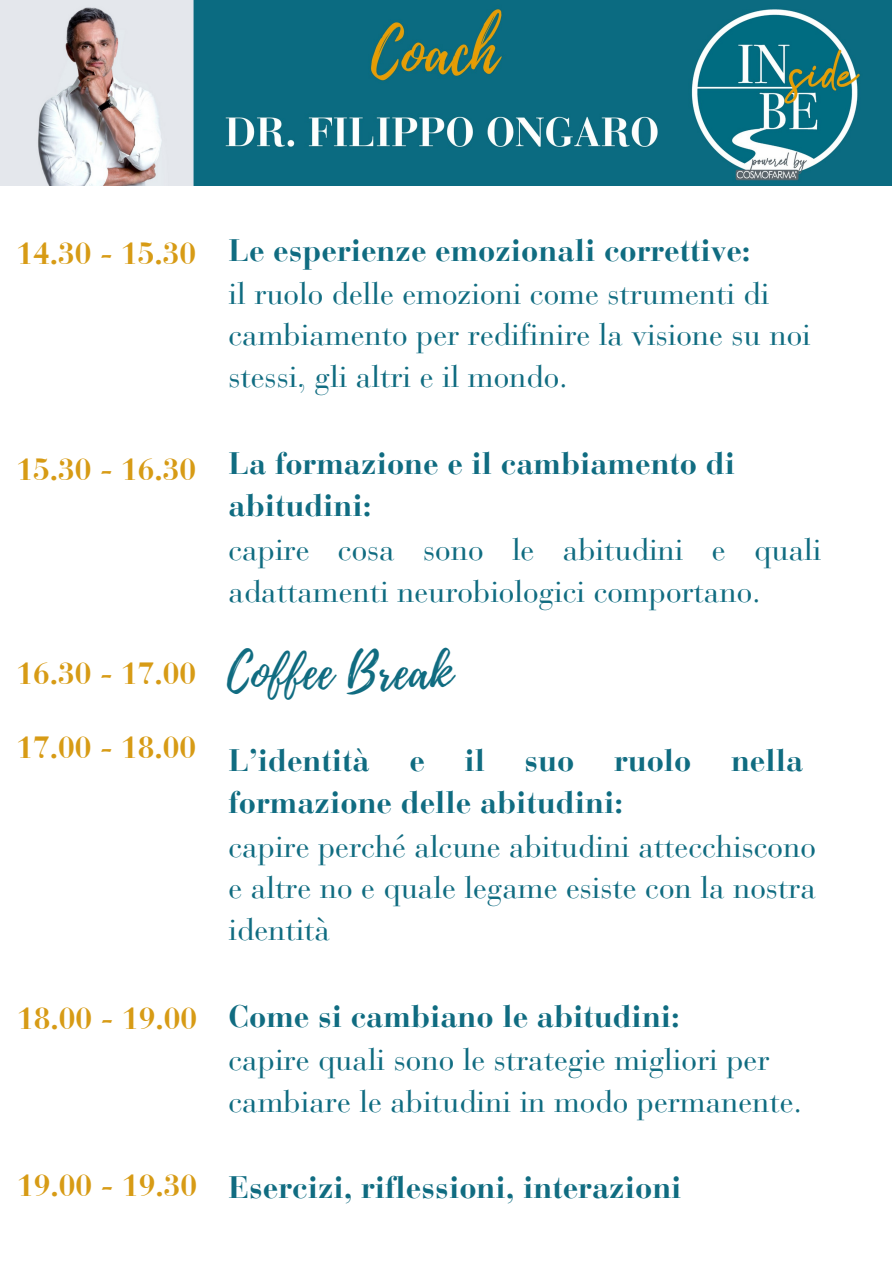
<style>
.page{position:relative;width:893px;height:1264px;background:#fff}
.page>*{position:absolute;margin:0;border:0;box-sizing:border-box;transform-origin:0 0}
.t1{font:48.3px "Playlist Script";color:#106c81}
.t2{font:31.05px/41.5px "Bauer Bodoni Pro";color:#106c81}
.t3{font:700 31.05px/41.5px "Bauer Bodoni Pro";color:#106c81}
.t4{font:700 30px "Bauer Bodoni Pro";color:#d79b15}
</style>
<div class="page">
<img style="left:0;top:0;width:891px;height:185px">
<p class="t4" style="left:16px;top:242px;width:181px">14.30 - 15.30</p>
<p class="t4" style="left:16px;top:458px;width:181px">15.30 - 16.30</p>
<p class="t4" style="left:16px;top:661px;width:181px">16.30 - 17.00</p>
<p class="t4" style="left:16px;top:735px;width:181px">17.00 - 18.00</p>
<p class="t4" style="left:17px;top:1007px;width:181px">18.00 - 19.00</p>
<p class="t4" style="left:17px;top:1174px;width:181px">19.00 - 19.30</p>
<p class="t3" style="left:228px;top:232px;width:523px">Le esperienze emozionali correttive:</p>
<p class="t2" style="left:228px;top:276px;width:583px">il ruolo delle emozioni come strumenti di cambiamento per redifinire la visione su noi stessi, gli altri e il mondo.</p>
<p class="t3" style="left:228px;top:446px;width:508px">La formazione e il cambiamento di abitudini:</p>
<p class="t2" style="left:228px;top:532px;width:594px">capire cosa sono le abitudini e quali adattamenti neurobiologici comportano.</p>
<p class="t1" style="left:227px;top:637px;width:226px">Coffee Break</p>
<p class="t3" style="left:228px;top:743px;width:143px">L’identità</p>
<p class="t3" style="left:409px;top:743px;width:17px">e</p>
<p class="t3" style="left:464px;top:743px;width:22px">il</p>
<p class="t3" style="left:524px;top:743px;width:51px">suo</p>
<p class="t3" style="left:614px;top:743px;width:79px">ruolo</p>
<p class="t3" style="left:731px;top:743px;width:74px">nella</p>
<p class="t3" style="left:228px;top:784px;width:396px">formazione delle abitudini:</p>
<p class="t2" style="left:228px;top:828px;width:588px;text-align:justify">capire perché alcune abitudini attecchiscono e altre no e quale legame esiste con la nostra identità</p>
<p class="t3" style="left:228px;top:998px;width:453px">Come si cambiano le abitudini:</p>
<p class="t2" style="left:228px;top:1041px;width:575px">capire quali sono le strategie migliori per cambiare le abitudini in modo permanente.</p>
<p class="t3" style="left:228px;top:1169px;width:454px">Esercizi, riflessioni, interazioni</p>
</div>
